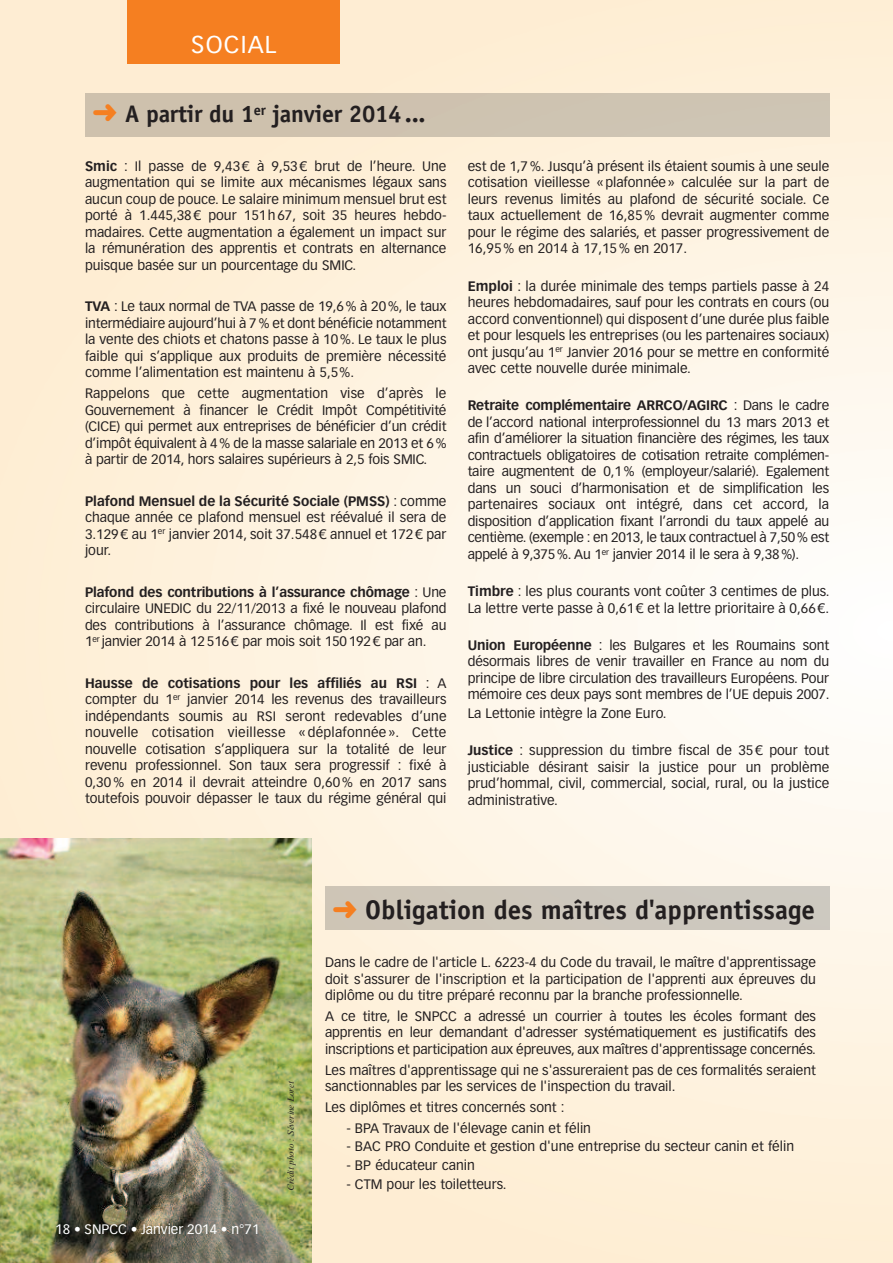
<style>
.page{position:relative;width:893px;height:1263px;background:#fff}
.page>*{position:absolute;margin:0;border:0;box-sizing:border-box;transform-origin:0 0}
.t1{font:700 27px "Officina Sans";color:#231f20}
.t2{font:700 24px "Officina Sans";letter-spacing:-.01em;color:#231f20}
.t3{font:24px "Vectora LT Std";letter-spacing:.05em;color:#fff}
.t4{font:13.5px/16.5px "Vectora LT Std";color:#231f20;text-align:justify}
.t5{font:13.5px "Vectora LT Std";color:#fff}
.t6{font:italic 9px "Times New Roman MT Std";color:#231f20}
.s1{color:#f57f21}
.s2{font-weight:700}
</style>
<div class="page">
<img style="left:0;top:0;width:893px;height:1263px">
<img style="left:0;top:839px;width:312px;height:424px">
<div style="left:128px;top:0;width:212px;height:64px;background:#f57f21"></div>
<div style="left:85px;top:94px;width:744px;height:42px;background:#cec3b0"></div>
<div style="left:325px;top:887px;width:504px;height:42px;background:#cdc7bd"></div>
<h2 class="t3" style="left:191px;top:34px;width:87px">SOCIAL</h2>
<h2 class="t2" style="left:93px;top:105px;width:335px"><span class="s1">➜</span> A partir du 1<sup>er</sup> janvier 2014...</h2>
<p class="t4" style="left:85px;top:159px;width:363px"><span class="s2">Smic</span> : Il passe de 9,43 € à 9,53 € brut de l’heure. une augmentation qui se limite aux mécanismes légaux sans aucun coup de pouce. Le salaire minimum mensuel brut est porté à 1.445,38 € pour 151h 67, soit 35 heures hebdo&shy;madaires. Cette augmentation a également un impact sur la rémunération des apprentis et contrats en alternance puisque basée sur un pourcentage du SMIC.</p>
<p class="t4" style="left:85px;top:299px;width:363px"><span class="s2">TVA</span> : Le taux normal de TVA passe de 19,6% à 20%, le taux intermédiaire aujourd’hui à 7% et dont bénéficie notamment la vente des chiots et chatons passe à 10%. Le taux le plus faible qui s’applique aux produits de première nécessité comme l’alimentation est maintenu à 5,5%.</p>
<p class="t4" style="left:85px;top:386px;width:363px">Rappelons que cette augmentation vise d’après le gouvernement à financer le Crédit Impôt Compétitivité (CICe) qui permet aux entreprises de bénéficier d’un crédit d’impôt équivalent à 4% de la masse salariale en 2013 et 6% à partir de 2014, hors salaires supérieurs à 2,5 fois SMIC.</p>
<p class="t4" style="left:85px;top:493px;width:363px"><span class="s2">Plafond Mensuel de la Sécurité Sociale (PMSS)</span> : comme chaque année ce plafond mensuel est réévalué il sera de 3.129 € au 1<sup>er</sup> janvier 2014, soit 37.548 € annuel et 172 € par jour.</p>
<p class="t4" style="left:85px;top:584px;width:363px"><span class="s2">Plafond des contributions à l’assurance chômage</span> : une circulaire uNeDIC du 22/11/2013 a fixé le nouveau plafond des contributions à l’assurance chômage. Il est fixé au 1<sup>er</sup> janvier 2014 à 12 516 € par mois soit 150 192 € par an.</p>
<p class="t4" style="left:85px;top:675px;width:363px"><span class="s2">Hausse de cotisations pour les affiliés au RSI</span> : A compter du 1<sup>er</sup> janvier 2014 les revenus des travailleurs indépendants soumis au RSI seront redevables d’une nouvelle cotisation vieillesse « déplafonnée ». Cette nouvelle cotisation s’appliquera sur la totalité de leur revenu professionnel. Son taux sera progressif : fixé à 0,30% en 2014 il devrait atteindre 0,60% en 2017 sans toutefois pouvoir dépasser le taux du régime général qui</p>
<p class="t4" style="left:468px;top:159px;width:363px">est de 1,7%. jusqu’à présent ils étaient soumis à une seule cotisation vieillesse « plafonnée » calculée sur la part de leurs revenus limités au plafond de sécurité sociale. Ce taux actuellement de 16,85% devrait augmenter comme pour le régime des salariés, et passer progressivement de 16,95% en 2014 à 17,15% en 2017.</p>
<p class="t4" style="left:468px;top:278px;width:363px"><span class="s2">Emploi</span> : la durée minimale des temps partiels passe à 24 heures hebdomadaires, sauf pour les contrats en cours (ou accord conventionnel) qui disposent d’une durée plus faible et pour lesquels les entreprises (ou les partenaires sociaux) ont jusqu’au 1<sup>er</sup> janvier 2016 pour se mettre en conformité avec cette nouvelle durée minimale.</p>
<p class="t4" style="left:468px;top:398px;width:363px"><span class="s2">Retraite complémentaire ARRCO/AGIRC</span> : Dans le cadre de l’accord national interprofessionnel du 13 mars 2013 et afin d’améliorer la situation financière des régimes, les taux contractuels obligatoires de cotisation retraite complémen&shy;taire augmentent de 0,1% (employeur/salarié). egalement dans un souci d’harmonisation et de simplification les partenaires sociaux ont intégré, dans cet accord, la disposition d’application fixant l’arrondi du taux appelé au centième. (exemple : en 2013, le taux contractuel à 7,50% est appelé à 9,375%. Au 1<sup>er</sup> janvier 2014 il le sera à 9,38%).</p>
<p class="t4" style="left:468px;top:584px;width:363px"><span class="s2">Timbre</span> : les plus courants vont coûter 3 centimes de plus.<br>La lettre verte passe à 0,61 € et la lettre prioritaire à 0,66 €.</p>
<p class="t4" style="left:468px;top:638px;width:363px"><span class="s2">Union Européenne</span> : les Bulgares et les Roumains sont désormais libres de venir travailler en France au nom du principe de libre circulation des travailleurs européens. Pour mémoire ces deux pays sont membres de l’ue depuis 2007.</p>
<p class="t4" style="left:468px;top:706px;width:200px">La Lettonie intègre la Zone euro.</p>
<p class="t4" style="left:468px;top:743px;width:363px"><span class="s2">Justice</span> : suppression du timbre fiscal de 35 € pour tout justiciable désirant saisir la justice pour un problème prud’hommal, civil, commercial, social, rural, ou la justice administrative.</p>
<p class="t5" style="left:55px;top:1223px;width:206px">18 • SNPCC • janvier 2014 • n°71</p>
<p class="t6" style="left:287px;top:1191px;width:111px;rotate:-90deg">Crédit photo : Séverine Loret</p>
<h1 class="t1" style="left:333px;top:900px;width:484px"><span class="s1">➜</span> Obligation des maîtres d'apprentissage</h1>
<p class="t4" style="left:325px;top:955px;width:492px">Dans le cadre de l'article L. 6223-4 du Code du travail, le maître d'apprentissage doit s'assurer de l'inscription et la participation de l'apprenti aux épreuves du diplôme ou du titre préparé reconnu par la branche professionnelle.</p>
<p class="t4" style="left:325px;top:1009px;width:492px">A ce titre, le SNPCC a adressé un courrier à toutes les écoles formant des apprentis en leur demandant d'adresser systématiquement es justificatifs des inscriptions et participation aux épreuves, aux maîtres d'apprentissage concernés.</p>
<p class="t4" style="left:325px;top:1062px;width:492px">Les maîtres d'apprentissage qui ne s'assureraient pas de ces formalités seraient sanctionnables par les services de l'inspection du travail.</p>
<p class="t4" style="left:325px;top:1100px;width:241px">Les diplômes et titres concernés sont :</p>
<p class="t4" style="left:346px;top:1120px;width:246px">- BPA Travaux de l'élevage canin et félin</p>
<p class="t4" style="left:346px;top:1139px;width:449px">- BAC PRO Conduite et gestion d'une entreprise du secteur canin et félin</p>
<p class="t4" style="left:346px;top:1158px;width:130px">- BP éducateur canin</p>
<p class="t4" style="left:346px;top:1176px;width:162px">- CTM pour les toiletteurs.</p>
</div>
